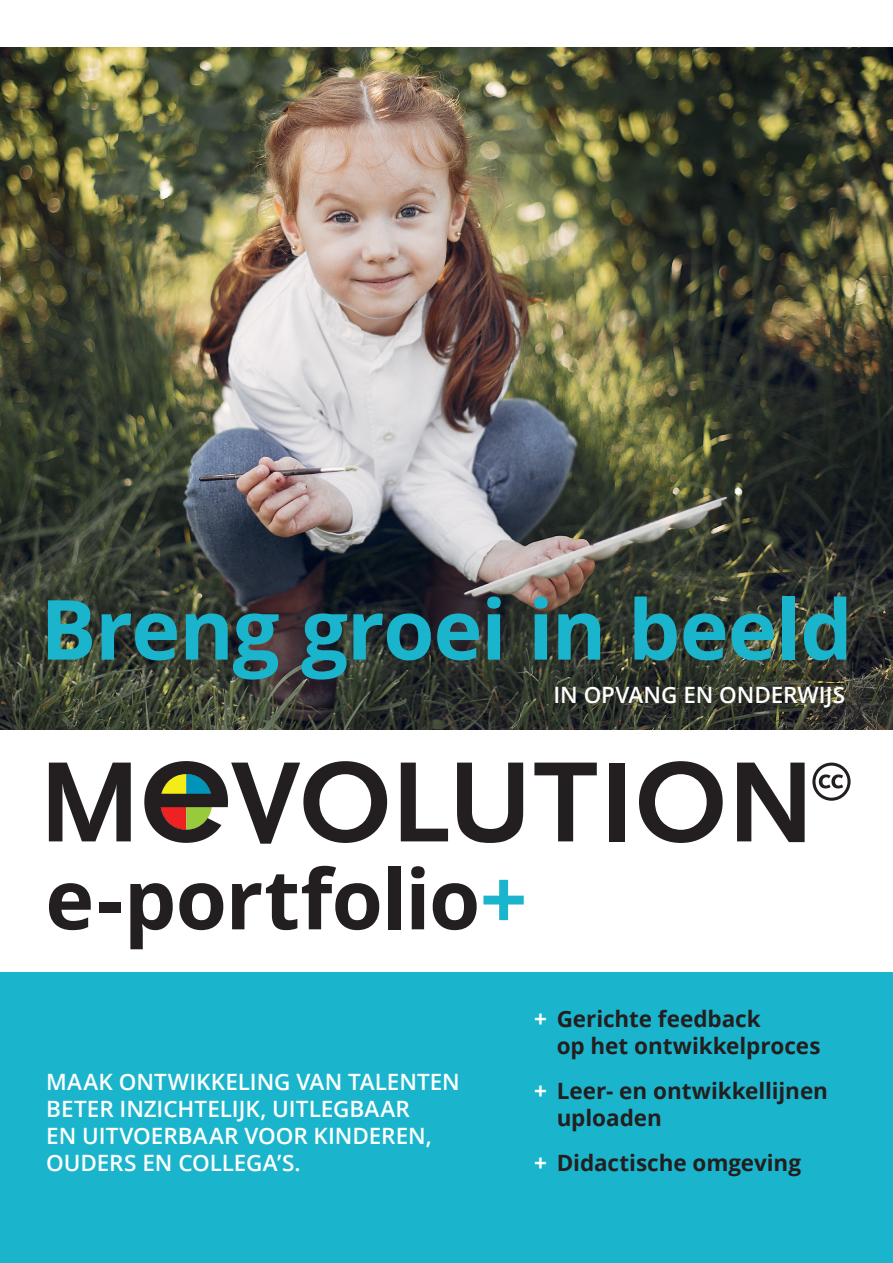
<style>
.page{position:relative;width:893px;height:1263px;background:#fff}
.page>*{position:absolute;margin:0;border:0;box-sizing:border-box;transform-origin:0 0}
.t1{font:700 83.1px "Open Sans";letter-spacing:-.015em;color:#1ab5cc}
.t2{font:700 83.1px "Open Sans";letter-spacing:-.015em;color:#231f20}
.Sub_heading_large{font:600 22.5px/27px "Open Sans";letter-spacing:-.005em;color:#fff}
.Sub_Heading{font:700 22.5px "Open Sans";letter-spacing:-.005em;color:#231f20}
.s1{color:#1ab5cc}
.s2{color:#fff}
</style>
<div class="page">
<img style="left:0;top:47px;width:893px;height:682px">
<div style="left:0;top:972px;width:893px;height:291px;background:#1ab5cc"></div>
<svg style="left:401px;top:763px;width:47px;height:78px"></svg>
<svg style="left:457px;top:763px;width:66px;height:80px"></svg>
<svg style="left:534px;top:763px;width:63px;height:78px"></svg>
<div style="left:610px;top:763px;width:15px;height:78px;background:#231f20"></div>
<svg style="left:639px;top:761px;width:84px;height:82px"></svg>
<svg style="left:737px;top:763px;width:68px;height:79px"></svg>
<svg style="left:49px;top:763px;width:82px;height:78px"></svg>
<svg style="left:144px;top:761px;width:243px;height:83px"></svg>
<svg style="left:812px;top:763px;width:38px;height:38px"></svg>
<p class="t1" style="left:40px;top:571px;width:814px">Breng groei in beeld</p>
<p class="Sub_heading_large" style="left:553px;top:681px;width:293px">IN OPVANG EN ONDERWIJS</p>
<p class="t2" style="left:45px;top:840px;width:484px">e-portfolio<span class="s1">+</span></p>
<p class="Sub_heading_large" style="left:46px;top:1068px;width:415px">MAAK ONTWIKKELING VAN TALENTEN<br>BETER INZICHTELIJK, UITLEGBAAR<br>EN UITVOERBAAR VOOR KINDEREN,<br>OUDERS EN COLLEGA’S.</p>
<p class="Sub_Heading" style="left:534px;top:1003px;width:228px"><span class="s2">+</span> Gerichte feedback</p>
<p class="Sub_Heading" style="left:557px;top:1030px;width:265px">op het ontwikkelproces</p>
<p class="Sub_Heading" style="left:534px;top:1075px;width:295px"><span class="s2">+</span> Leer- en ontwikkellijnen</p>
<p class="Sub_Heading" style="left:557px;top:1102px;width:107px">uploaden</p>
<p class="Sub_Heading" style="left:534px;top:1147px;width:268px"><span class="s2">+</span> Didactische omgeving</p>
</div>
